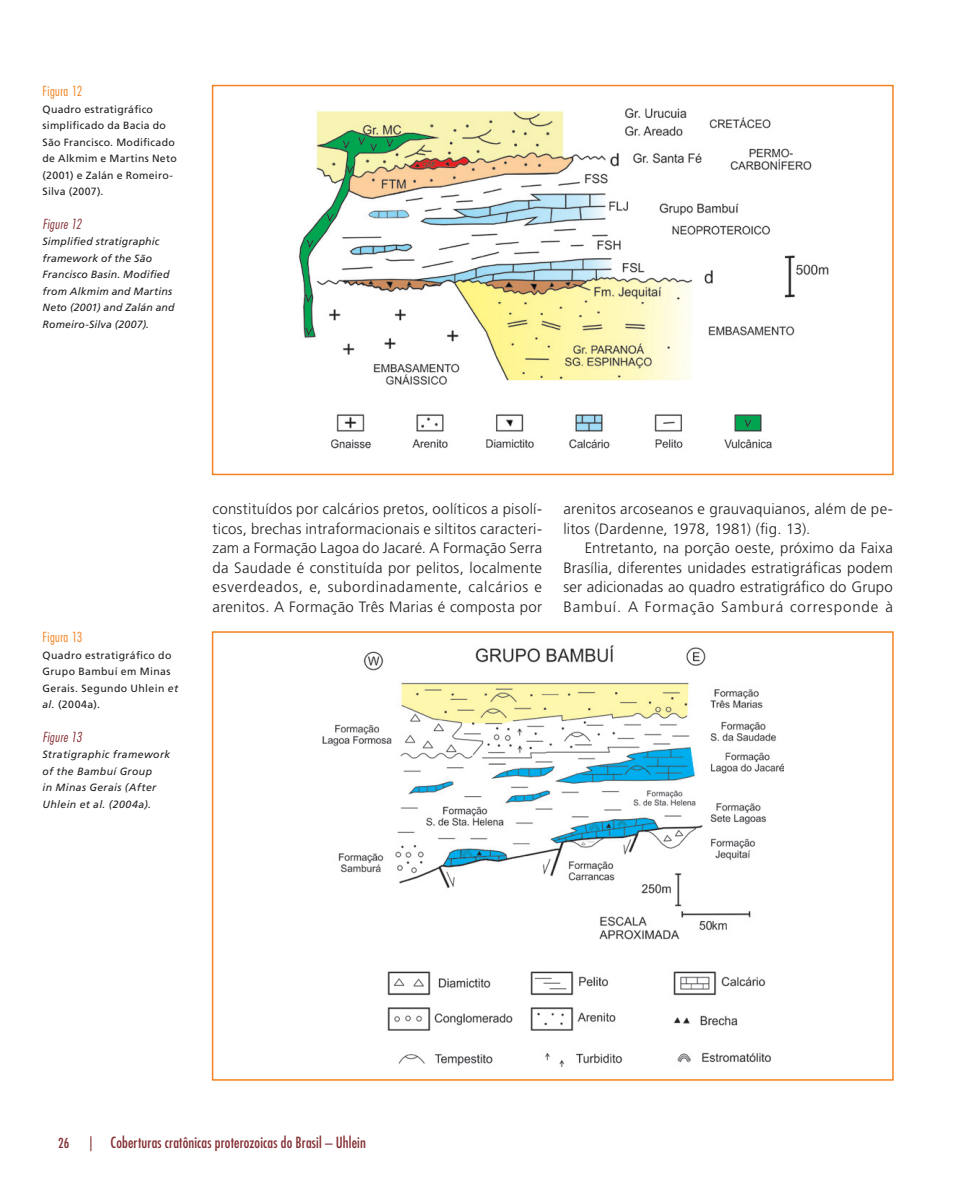
<style>
.page{position:relative;width:978px;height:1191px;background:#fff}
.page>*{position:absolute;margin:0;border:0;box-sizing:border-box;transform-origin:0 0}
.t1{font:300 15px/19.5px "Frutiger LT Std";letter-spacing:.02em;color:#231f20;text-align:justify}
.t2{font:condensed 15px "Futura Std";letter-spacing:.01em;color:#843034}
.t3{font:300 condensed 13.5px "Futura Std";letter-spacing:.03em;color:#f58220}
.t4{font:italic 300 condensed 13.5px "Futura Std";letter-spacing:.025em;color:#843034}
.t5{font:condensed 13.5px "Futura Std";color:#843034}
.t6{font:italic 10.5px/16.5px "Frutiger LT Std";letter-spacing:.02em;color:#231f20}
.t7{font:10.5px/16.5px "Frutiger LT Std";letter-spacing:.03em;color:#231f20}
.s1{font-style:italic}
</style>
<div class="page">
<img style="left:298px;top:108px;width:531px;height:341px">
<div style="left:212px;top:85px;width:682px;height:390px;border:2px solid #f58220"></div>
<img style="left:322px;top:646px;width:461px;height:420px">
<div style="left:212px;top:631px;width:682px;height:449px;border:2px solid #f58220"></div>
<p class="t3" style="left:43px;top:83px;width:42px">Figura 12</p>
<p class="t7" style="left:43px;top:101px;width:136px">Quadro estratigráfico simplificado da Bacia do<br>São Francisco. Modificado de Alkmim e Martins Neto (2001) e Zalán e Romeiro-<br>Silva (2007).</p>
<p class="t4" style="left:43px;top:216px;width:41px">Figure 12</p>
<p class="t6" style="left:43px;top:233px;width:134px">Simplified stratigraphic framework of the São<br>Francisco Basin. Modified from Alkmim and Martins<br>Neto (2001) and Zalán and<br>Romeiro-Silva (2007).</p>
<p class="t3" style="left:43px;top:629px;width:42px">Figura 13</p>
<p class="t7" style="left:43px;top:647px;width:137px">Quadro estratigráfico do<br>Grupo Bambuí em Minas<br>Gerais. Segundo Uhlein <span class="s1">et al.</span> (2004a).</p>
<p class="t4" style="left:43px;top:729px;width:41px">Figure 13</p>
<p class="t6" style="left:43px;top:746px;width:129px">Stratigraphic framework of the Bambuí Group<br>in Minas Gerais (After<br>Uhlein et al. (2004a).</p>
<p class="t1" style="left:213px;top:499px;width:331px">constituídos por calcários pretos, oolíticos a pisolí&shy;ticos, brechas intraformacionais e siltitos caracteri&shy;zam a Formação Lagoa do Jacaré. A Formação Serra da Saudade é constituída por pelitos, localmente esverdeados, e, subordinadamente, calcários e arenitos. A Formação Três Marias é composta por</p>
<p class="t1" style="left:563px;top:499px;width:331px">arenitos arcoseanos e grauvaquianos, além de pe&shy;litos (Dardenne, 1978, 1981) (fig. 13).</p>
<p class="t1" style="left:563px;top:538px;width:331px;text-indent:21px">Entretanto, na porção oeste, próximo da Faixa Brasília, diferentes unidades estratigráficas podem ser adicionadas ao quadro estratigráfico do Grupo Bambuí. A Formação Samburá corresponde à</p>
<p class="t5" style="left:58px;top:1135px;width:13px">26</p>
<p class="t2" style="left:89px;top:1133px;width:278px">| Coberturas cratônicas proterozoicas do Brasil – Uhlein</p>
</div>
